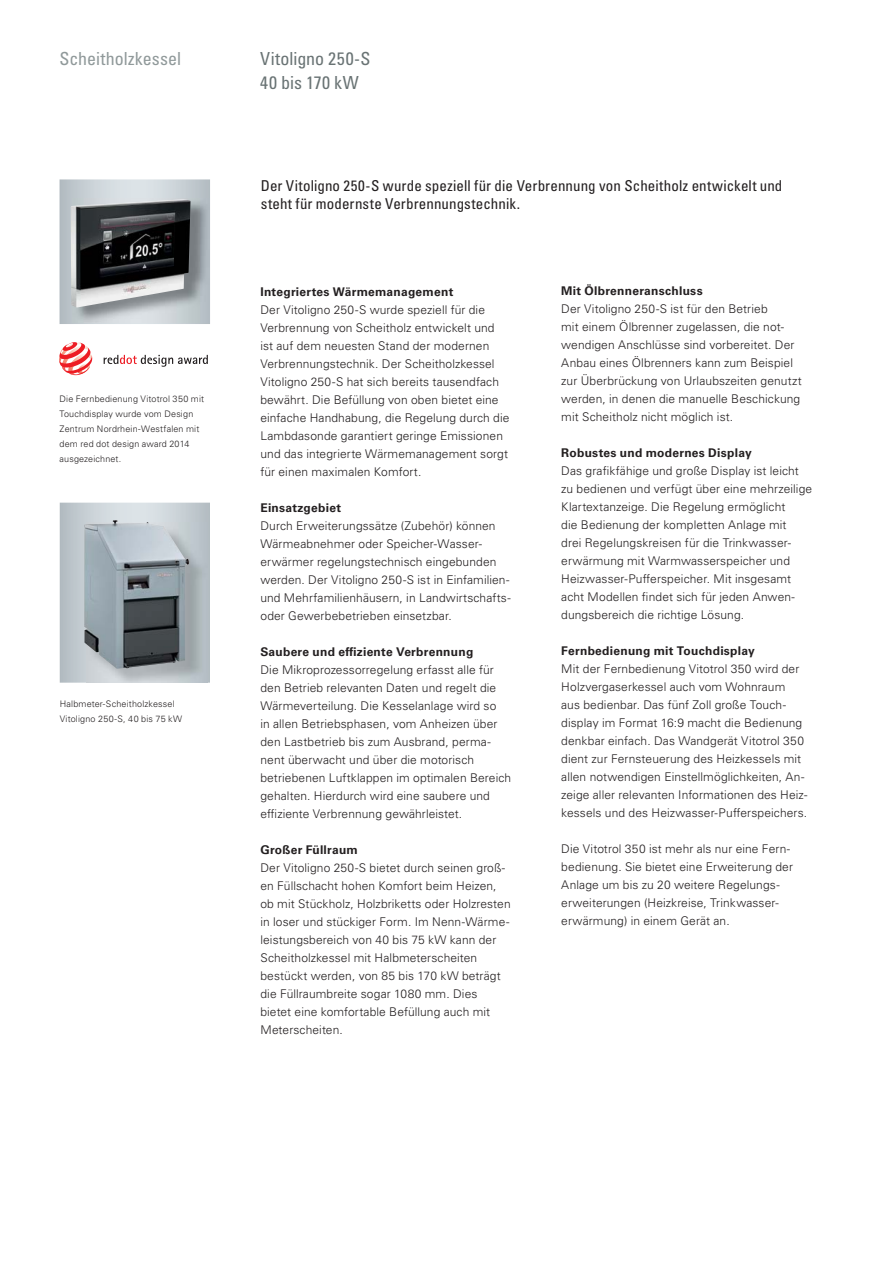
<style>
.page{position:relative;width:893px;height:1263px;background:#fff}
.page>*{position:absolute;margin:0;border:0;box-sizing:border-box;transform-origin:0 0}
.t1{font:condensed 18px/24px "Univers LTCYR 57";letter-spacing:.01em;color:#697374}
.t2{font:condensed 18px "Univers LTCYR 57";color:#90999a}
.t3{font:condensed 15px/18px "Univers LTCYR 57";letter-spacing:.005em;color:#231f20}
.t4{font:300 12px/18px "Univers LTCYR 45";letter-spacing:.01em;color:#231f20}
.t5{font:700 12px "Univers LTCYR 65";letter-spacing:.02em;color:#231f20}
.t6{font:300 9px/15px "Univers LTCYR 45";letter-spacing:.02em;color:#231f20}
</style>
<div class="page">
<svg style="left:60px;top:503px;width:150px;height:180px;background:#c1c9ce"></svg>
<img style="left:86px;top:522px;width:122px;height:161px">
<img style="left:84px;top:520px;width:105px;height:149px">
<svg style="left:60px;top:179px;width:150px;height:145px;background:#c5cdd2"></svg>
<img style="left:73px;top:198px;width:136px;height:125px">
<img style="left:71px;top:199px;width:119px;height:109px">
<svg style="left:59px;top:342px;width:33px;height:33px"></svg>
<svg style="left:104px;top:355px;width:104px;height:12px"></svg>
<h1 class="t2" style="left:60px;top:50px;width:123px">Scheitholzkessel</h1>
<h1 class="t1" style="left:260px;top:48px;width:112px">Vitoligno 250-S<br>40 bis 170 kW</h1>
<p class="t6" style="left:60px;top:392px;width:146px">Die Fernbedienung Vitotrol 350 mit<br>Touchdisplay wurde vom Design<br>Zentrum Nordrhein-Westfalen mit dem red dot design award 2014 ausgezeichnet.</p>
<p class="t6" style="left:60px;top:697px;width:124px">Halbmeter-Scheitholzkessel<br>Vitoligno 250-S, 40 bis 75 kW</p>
<p class="t3" style="left:261px;top:177px;width:523px">Der Vitoligno 250-S wurde speziell für die Verbrennung von Scheitholz entwickelt und steht für modernste Verbrennungstechnik.</p>
<p class="t5" style="left:260px;top:287px;width:194px">Integriertes Wärmemanagement</p>
<p class="t4" style="left:260px;top:302px;width:250px">Der Vitoligno 250-S wurde speziell für die Verbrennung von Scheitholz entwickelt und ist auf dem neuesten Stand der modernen Verbrennungstechnik. Der Scheitholzkessel Vitoligno 250-S hat sich bereits tausendfach bewährt. Die Befüllung von oben bietet eine einfache Handhabung, die Regelung durch die Lambdasonde garantiert geringe Emissionen und das integrierte Wärmemanagement sorgt für einen maximalen Komfort.</p>
<p class="t5" style="left:260px;top:503px;width:82px">Einsatzgebiet</p>
<p class="t4" style="left:260px;top:518px;width:252px">Durch Erweiterungssätze (Zubehör) können Wärmeabnehmer oder Speicher-Wasser&shy;erwärmer regelungstechnisch eingebunden werden. Der Vitoligno 250-S ist in Einfamilien&shy;und Mehrfamilienhäusern, in Landwirtschafts&shy;oder Gewerbebetrieben einsetzbar.</p>
<p class="t5" style="left:260px;top:647px;width:214px">Saubere und effiziente Verbrennung</p>
<p class="t4" style="left:260px;top:662px;width:252px">Die Mikroprozessorregelung erfasst alle für den Betrieb relevanten Daten und regelt die Wärmeverteilung. Die Kesselanlage wird so<br>in allen Betriebsphasen, vom Anheizen über den Lastbetrieb bis zum Ausbrand, perma&shy;nent überwacht und über die motorisch betriebe nen Luftklappen im optimalen Bereich gehalten. Hierdurch wird eine saubere und effiziente Verbrennung gewährleistet.</p>
<p class="t5" style="left:260px;top:845px;width:99px">Großer Füllraum</p>
<p class="t4" style="left:260px;top:860px;width:252px">Der Vitoligno 250-S bietet durch seinen groß&shy;en Füllschacht hohen Komfort beim Heizen, ob mit Stückholz, Holzbriketts oder Holzresten in loser und stückiger Form. Im Nenn-Wärme&shy;leistungsbereich von 40 bis 75 kW kann der Scheitholzkessel mit Halb meterscheiten bestückt werden, von 85 bis 170 kW beträgt die Füllraumbreite sogar 1080 mm. Dies bietet eine komfortable Befüllung auch mit Meterscheiten.</p>
<p class="t5" style="left:561px;top:287px;width:143px">Mit Ölbrenneranschluss</p>
<p class="t4" style="left:561px;top:301px;width:242px">Der Vitoligno 250-S ist für den Betrieb<br>mit einem Ölbrenner zugelassen, die not&shy;wendigen Anschlüsse sind vorbereitet. Der Anbau eines Ölbrenners kann zum Beispiel zur Überbrückung von Urlaubszeiten genutzt werden, in denen die manuelle Beschickung mit Scheitholz nicht möglich ist.</p>
<p class="t5" style="left:561px;top:449px;width:192px">Robustes und modernes Display</p>
<p class="t4" style="left:561px;top:463px;width:252px">Das grafikfähige und große Display ist leicht zu bedienen und verfügt über eine mehr zeilige Klartextanzeige. Die Regelung ermöglicht<br>die Bedienung der kompletten Anlage mit<br>drei Regelungskreisen für die Trinkwasser&shy;erwärmung mit Warmwasserspeicher und Heizwasser-Pufferspeicher. Mit insgesamt acht Modellen findet sich für jeden Anwen&shy;dungsbereich die richtige Lösung.</p>
<p class="t5" style="left:561px;top:647px;width:195px">Fernbedienung mit Touchdisplay</p>
<p class="t4" style="left:561px;top:661px;width:248px">Mit der Fernbedienung Vitotrol 350 wird der Holzvergaserkessel auch vom Wohnraum<br>aus bedienbar. Das fünf Zoll große Touch&shy;display im Format 16:9 macht die Bedienung denkbar einfach. Das Wandgerät Vitotrol 350 dient zur Fernsteuerung des Heizkessels mit allen notwendigen Einstellmöglichkeiten, An&shy;zeige aller relevanten Informationen des Heiz&shy;kessels und des Heizwasser-Pufferspeichers.</p>
<p class="t4" style="left:561px;top:841px;width:233px">Die Vitotrol 350 ist mehr als nur eine Fern&shy;bedienung. Sie bietet eine Erweiterung der Anlage um bis zu 20 weitere Regelungs&shy;erweiterungen (Heizkreise, Trinkwasser&shy;erwärmung) in einem Gerät an.</p>
</div>
